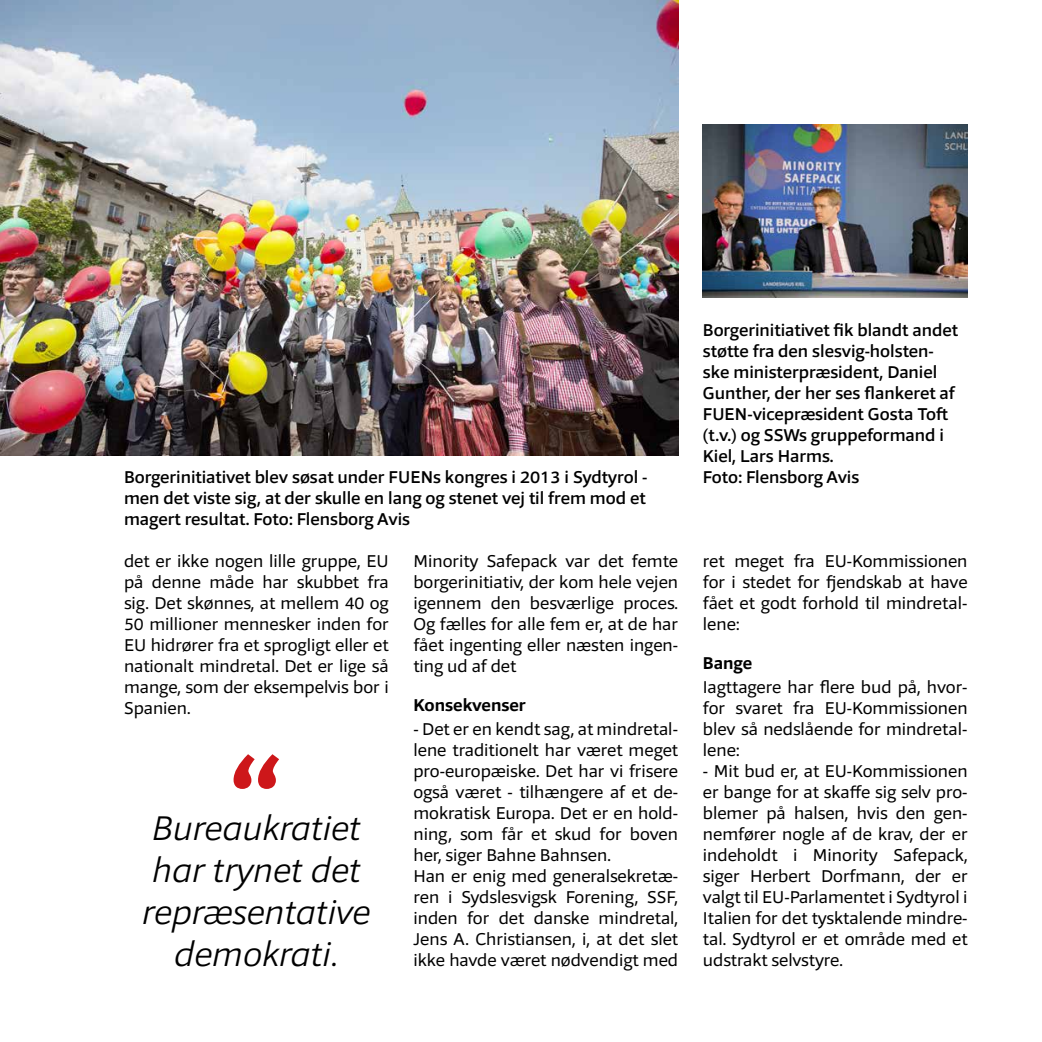
<style>
.page{position:relative;width:1042px;height:1042px;background:#fff}
.page>*{position:absolute;margin:0;border:0;box-sizing:border-box;transform-origin:0 0}
.t1{font:italic 300 35px/42px "Foro Sans";color:#000;text-align:center}
.t2{font:17.5px/21px "Foro Sans";color:#000;text-align:justify}
.t3{font:500 17.5px/21px "Foro Sans";color:#000;text-align:justify}
.t4{font:700 17.5px "Foro Sans";color:#000}
</style>
<div class="page">
<svg style="left:234px;top:754px;width:45px;height:35px"></svg>
<img style="left:0;top:0;width:678px;height:455px">
<img style="left:703px;top:124px;width:264px;height:174px">
<p class="t3" style="left:124px;top:466px;width:525px">Borgerinitiativet blev søsat under FUENs kongres i 2013 i Sydtyrol - men det viste sig, at der skulle en lang og stenet vej til frem mod et magert resultat. Foto: Flensborg Avis</p>
<p class="t2" style="left:124px;top:550px;width:266px">det er ikke nogen lille gruppe, EU på denne måde har skubbet fra sig. Det skønnes, at mellem 40 og 50 millioner mennesker inden for EU hidrører fra et sprogligt eller et nationalt mindretal. Det er lige så mange, som der eksempelvis bor i Spanien.</p>
<p class="t2" style="left:413px;top:550px;width:266px">Minority Safepack var det femte borgerinitiativ, der kom hele vejen igennem den besværlige proces.<br>Og fælles for alle fem er, at de har fået ingenting eller næsten ingen&shy;ting ud af det</p>
<p class="t4" style="left:413px;top:693px;width:114px">Konsekvenser</p>
<p class="t2" style="left:413px;top:718px;width:266px;text-align:left">- Det er en kendt sag, at mindretal&shy;lene traditionelt har været meget pro-europæiske. Det har vi frisere også været - tilhængere af et de&shy;mokratisk Europa. Det er en hold&shy;ning, som får et skud for boven her, siger Bahne Bahnsen.<br>Han er enig med generalsekretæ&shy;ren i Sydslesvigsk Forening, SSF, inden for det danske mindretal,<br>Jens A. Christiansen, i, at det slet ikke havde været nødvendigt med</p>
<h1 class="t1" style="left:142px;top:806px;width:230px">Bureaukratiet har trynet det repræsentative demokrati.</h1>
<p class="t3" style="left:703px;top:319px;width:257px;text-align:left">Borgerinitiativet fik blandt andet støtte fra den slesvig-holsten&shy;ske ministerpræsident, Daniel<br>Gunther, der her ses flankeret af<br>FUEN-vicepræsident Gosta Toft (t.v.) og SSWs gruppeformand i<br>Kiel, Lars Harms.<br>Foto: Flensborg Avis</p>
<p class="t2" style="left:703px;top:550px;width:266px">ret meget fra EU-Kommissionen for i stedet for fjendskab at have fået et godt forhold til mindretal&shy;lene:</p>
<p class="t4" style="left:703px;top:651px;width:51px">Bange</p>
<p class="t2" style="left:703px;top:676px;width:266px">Iagttagere har flere bud på, hvor&shy;for svaret fra EU-Kommissionen blev så nedslående for mindretal&shy;lene:</p>
<p class="t2" style="left:703px;top:760px;width:266px">- Mit bud er, at EU-Kommissionen er bange for at skaffe sig selv pro&shy;blemer på halsen, hvis den gen&shy;nemfører nogle af de krav, der er indeholdt i Minority Safepack, siger Herbert Dorfmann, der er valgt til EU-Parlamentet i Sydtyrol i Italien for det tysktalende mindre&shy;tal. Sydtyrol er et område med et udstrakt selvstyre.</p>
</div>
